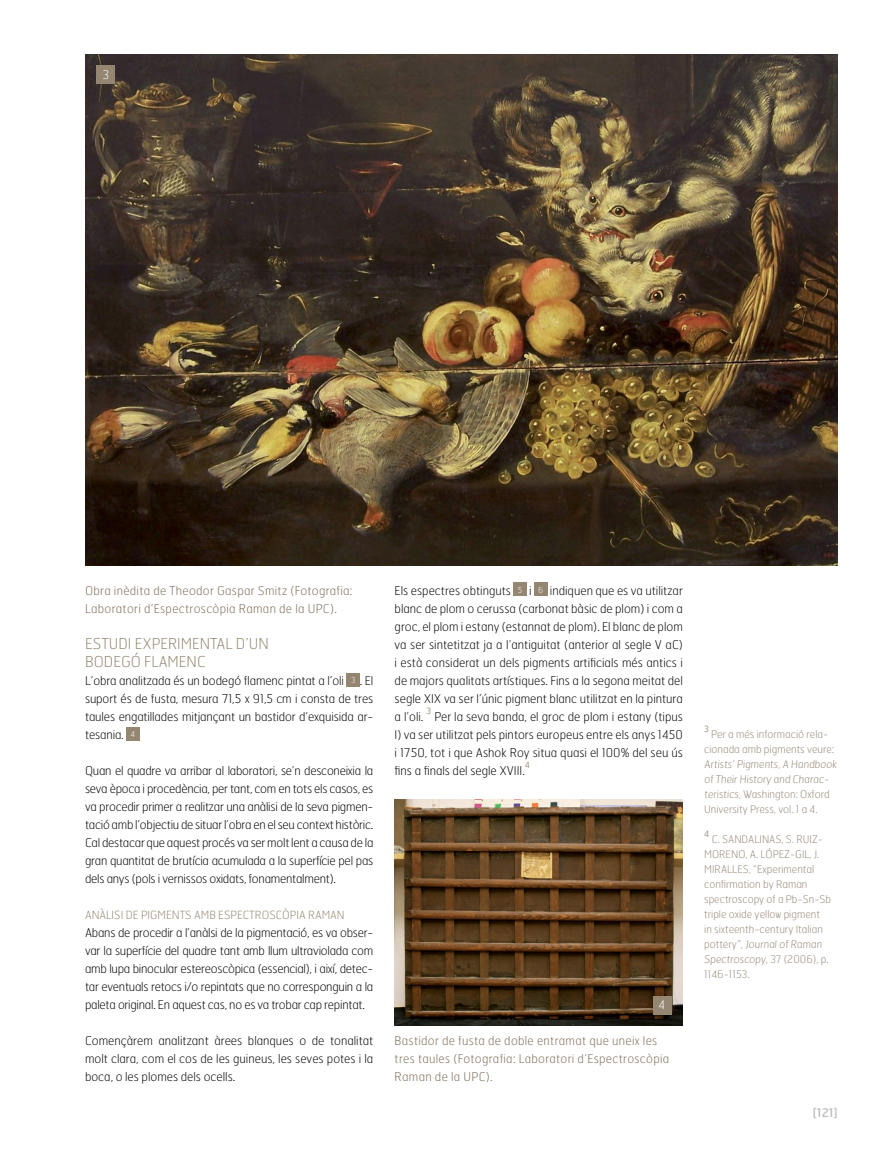
<style>
.page{position:relative;width:893px;height:1149px;background:#fff}
.page>*{position:absolute;margin:0;border:0;box-sizing:border-box;transform-origin:0 0}
.t1{font:100 15px/18px "Hermes";color:#948671}
.t2{font:100 12px/18px "Hermes";letter-spacing:-.01em;color:#000;text-align:justify}
.t3{font:100 12px/18px "Hermes";letter-spacing:.025em;color:#7c6a55}
.t4{font:12px "Hermes";color:#bcbec0}
.t5{font:100 12px "Hermes";color:#fff}
.t6{font:100 11.25px "Hermes";color:#948671}
.t7{font:100 10.5px/15px "Hermes";color:#978877}
.t8{font:8.7px "Hermes";color:#b1a699}
</style>
<div class="page">
<img style="left:85px;top:54px;width:753px;height:512px">
<div style="left:514px;top:582px;width:13px;height:14px;background:#948671"></div>
<div style="left:534px;top:582px;width:13px;height:14px;background:#948671"></div>
<div style="left:347px;top:672px;width:13px;height:14px;background:#948671"></div>
<div style="left:126px;top:726px;width:13px;height:14px;background:#948671"></div>
<div style="left:97px;top:66px;width:18px;height:18px;background:#948671"></div>
<img style="left:395px;top:799px;width:288px;height:226px">
<div style="left:653px;top:995px;width:18px;height:18px;background:#948671"></div>
<p class="t5" style="left:103px;top:67px;width:8px">3</p>
<p class="t3" style="left:85px;top:580px;width:269px">Obra inèdita de Theodor Gaspar Smitz (Fotografia:<br>Laboratori d’Espectroscòpia Raman de la UPC).</p>
<p class="t1" style="left:85px;top:633px;width:185px">ESTUDI EXPERIMENTAL D’UN<br>BODEGÓ FLAMENC</p>
<p class="t2" style="left:85px;top:670px;width:290px">L’obra analitzada és un bodegó flamenc pintat a l’oli <sup>3</sup> . El suport és de fusta, mesura 71,5 x 91,5 cm i consta de tres taules engatillades mitjançant un bastidor d’exquisida ar&shy;tesania. <sup>4</sup></p>
<p class="t2" style="left:85px;top:760px;width:290px">Quan el quadre va arribar al laboratori, se’n desconeixia la seva època i procedència, per tant, com en tots els casos, es va procedir primer a realitzar una anàlisi de la seva pigmen&shy;tació amb l’objectiu de situar l’obra en el seu context històric.<br>Cal destacar que aquest procés va ser molt lent a causa de la gran quantitat de brutícia acumulada a la superfície pel pas dels anys (pols i vernissos oxidats, fonamentalment).</p>
<p class="t6" style="left:85px;top:907px;width:13px">Anàlisi</p>
<p class="t6" style="left:126px;top:907px;width:23px">de pigments</p>
<p class="t6" style="left:194px;top:907px;width:8px">amb</p>
<p class="t6" style="left:218px;top:907px;width:8px">espectroscòpia</p>
<p class="t6" style="left:308px;top:907px;width:15px">Raman</p>
<p class="t2" style="left:85px;top:922px;width:290px">Abans de procedir a l’anàlsi de la pigmentació, es va obser&shy;var la superfície del quadre tant amb llum ultraviolada com amb lupa binocular estereoscòpica (essencial), i així, detec&shy;tar eventuals retocs i/o repintats que no corresponguin a la paleta original. En aquest cas, no es va trobar cap repintat.</p>
<p class="t2" style="left:85px;top:1030px;width:290px">Començàrem analitzant àrees blanques o de tonalitat molt clara, com el cos de les guineus, les seves potes i la boca, o les plomes dels ocells.</p>
<p class="t2" style="left:395px;top:580px;width:290px">Els espectres obtinguts <sup>5</sup> i <sup>6</sup> indiquen que es va utilitzar blanc de plom o cerussa (carbonat bàsic de plom) i com a groc, el plom i estany (estannat de plom). El blanc de plom va ser sintetitzat ja a l’antiguitat (anterior al segle V aC) i està considerat un dels pigments artificials més antics i de majors qualitats artístiques. Fins a la segona meitat del segle XIX va ser l’únic pigment blanc utilitzat en la pintura a l’oli.</p>
<p class="t8" style="left:426px;top:705px;width:6px">3</p>
<p class="t2" style="left:395px;top:706px;width:290px;text-indent:40px">Per la seva banda, el groc de plom i estany (tipus I) va ser utilitzat pels pintors europeus entre els anys 1450 i 1750, tot i que Ashok Roy situa quasi el 100% del seu ús fins a finals del segle XVIII.</p>
<p class="t8" style="left:525px;top:759px;width:7px">4</p>
<p class="t5" style="left:659px;top:997px;width:8px">4</p>
<p class="t3" style="left:395px;top:1030px;width:276px">Bastidor de fusta de doble entramat que uneix les tres taules (Fotografia: Laboratori d’Espectroscòpia<br>Raman de la UPC).</p>
<p class="t8" style="left:704px;top:722px;width:6px">3</p>
<p class="t7" style="left:704px;top:726px;width:135px;text-indent:7px">Per a més informació rela&shy;cionada amb pigments veure:<br>Artists’ Pigments, A Handbook of Their History and Charac&shy;teristics, Washington: Oxford<br>University Press, vol. 1 a 4.</p>
<p class="t8" style="left:704px;top:827px;width:7px">4</p>
<p class="t7" style="left:704px;top:831px;width:128px;text-indent:8px">C. SANDALINAS, S. RUIZ-<br>MORENO, A. LÓPEZ-GIL, J.<br>MIRALLES, “Experimental confirmation by Raman spectroscopy of a Pb-Sn-Sb triple oxide yellow pigment<br>in sixteenth-century Italian pottery”, Journal of Raman<br>Spectroscopy, 37 (2006), p.<br>1146-1153.</p>
<p class="t4" style="left:813px;top:1104px;width:26px">[121]</p>
</div>
